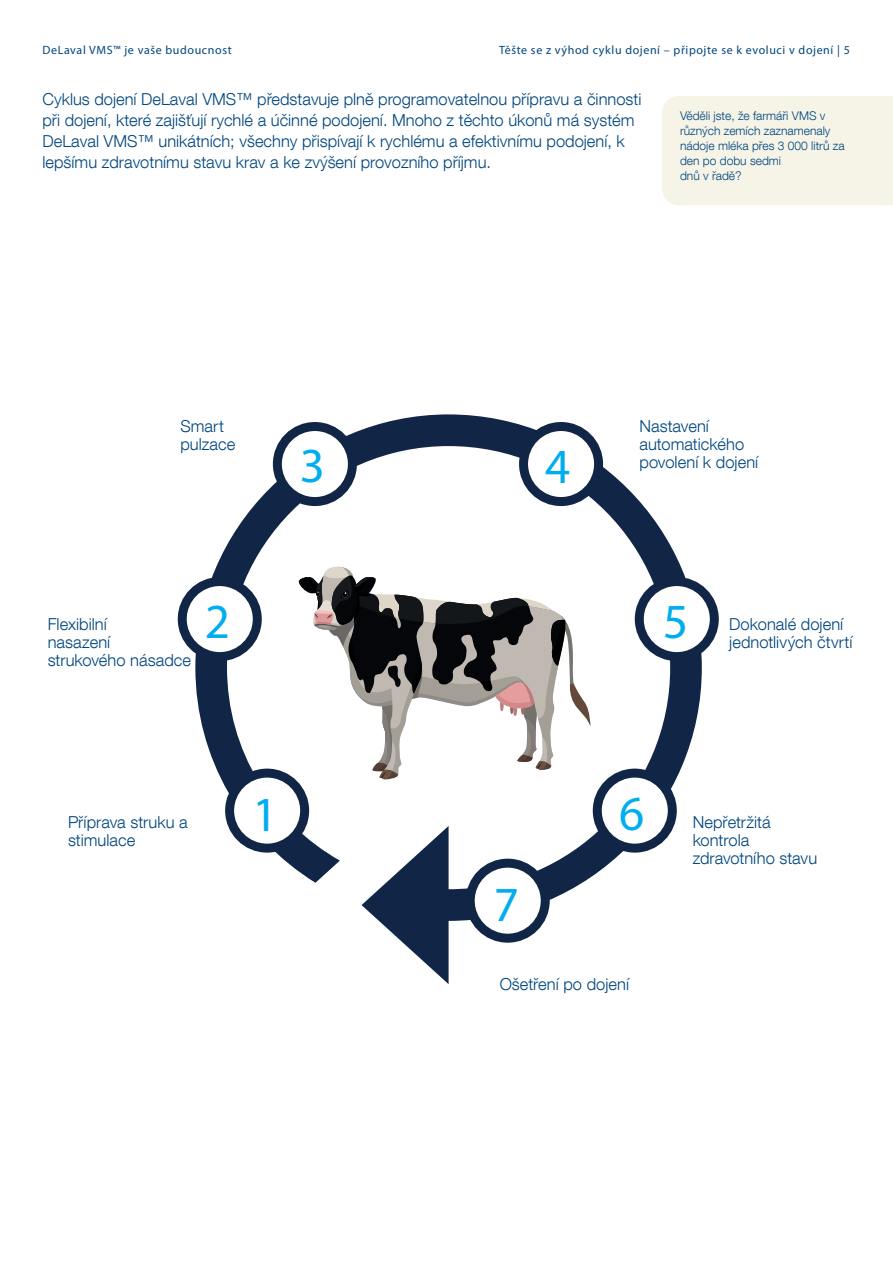
<style>
.page{position:relative;width:893px;height:1263px;background:#fff}
.page>*{position:absolute;margin:0;border:0;box-sizing:border-box;transform-origin:0 0}
.t1{font:49.2px "Myriad Pro";color:#00aeef}
.t2{font:300 16.5px/18px "Helvetica Neue LT Com";color:#00467e}
.t3{font:300 12px/15px "Helvetica Neue LT Com";color:#00467e}
.t4{font:12px "Myriad Pro";letter-spacing:.05em;color:#00467e}
</style>
<div class="page">
<svg style="left:195px;top:414px;width:507px;height:570px"></svg>
<div style="left:182px;top:581px;width:75px;height:76px;background:#fff;border-radius:50%"></div>
<div style="left:178px;top:577px;width:84px;height:84px;border:9px solid #112646;border-radius:50%"></div>
<div style="left:662px;top:96px;width:231px;height:109px;background:#f6f3e7"></div>
<svg style="left:298px;top:567px;width:292px;height:213px"></svg>
<div style="left:230px;top:773px;width:75px;height:75px;background:#fff;border-radius:50%"></div>
<div style="left:225px;top:769px;width:84px;height:84px;border:9px solid #112646;border-radius:50%"></div>
<div style="left:277px;top:426px;width:75px;height:75px;background:#fff;border-radius:50%"></div>
<div style="left:273px;top:422px;width:84px;height:84px;border:9px solid #112646;border-radius:50%"></div>
<div style="left:524px;top:426px;width:75px;height:75px;background:#fff;border-radius:50%"></div>
<div style="left:519px;top:422px;width:84px;height:84px;border:9px solid #112646;border-radius:50%"></div>
<div style="left:639px;top:581px;width:75px;height:76px;background:#fff;border-radius:50%"></div>
<div style="left:635px;top:577px;width:84px;height:84px;border:9px solid #112646;border-radius:50%"></div>
<div style="left:597px;top:773px;width:75px;height:75px;background:#fff;border-radius:50%"></div>
<div style="left:593px;top:769px;width:84px;height:84px;border:9px solid #112646;border-radius:50%"></div>
<div style="left:470px;top:863px;width:75px;height:75px;background:#fff;border-radius:50%"></div>
<div style="left:466px;top:859px;width:84px;height:84px;border:9px solid #112646;border-radius:50%"></div>
<p class="t4" style="left:43px;top:42px;width:191px">DeLaval VMS™ je vaše budoucnost</p>
<p class="t4" style="left:499px;top:42px;width:352px">Těšte se z výhod cyklu dojení – připojte se k evoluci v dojení | 5</p>
<p class="t2" style="left:43px;top:89px;width:600px;line-height:21px">Cyklus dojení DeLaval VMS™ představuje plně programovatelnou přípravu a činnosti při dojení, které zajišťují rychlé a účinné podojení. Mnoho z těchto úkonů má systém DeLaval VMS™ unikátních; všechny přispívají k rychlému a efektivnímu podojení, k lepšímu zdravotnímu stavu krav a ke zvýšení provozního příjmu.</p>
<p class="t3" style="left:680px;top:108px;width:166px">Věděli jste, že farmáři VMS v různých zemích zaznamenaly nádoje mléka přes 3 000 litrů za den po dobu sedmi<br>dnů v řadě?</p>
<p class="t2" style="left:180px;top:417px;width:56px">Smart pulzace</p>
<h1 class="t1" style="left:300px;top:435px;width:27px">3</h1>
<h1 class="t1" style="left:545px;top:436px;width:27px">4</h1>
<p class="t2" style="left:639px;top:417px;width:120px">Nastavení automatického povolení k dojení</p>
<p class="t2" style="left:48px;top:615px;width:64px">Flexibilní nasazení</p>
<h1 class="t1" style="left:205px;top:591px;width:27px">2</h1>
<h1 class="t1" style="left:663px;top:591px;width:27px">5</h1>
<p class="t2" style="left:729px;top:615px;width:125px">Dokonalé dojení jednotlivých čtvrtí</p>
<p class="t2" style="left:48px;top:651px;width:145px">strukového násadce</p>
<p class="t2" style="left:68px;top:813px;width:121px">Příprava struku a</p>
<p class="t2" style="left:68px;top:831px;width:69px">stimulace</p>
<h1 class="t1" style="left:252px;top:784px;width:27px">1</h1>
<h1 class="t1" style="left:494px;top:874px;width:27px">7</h1>
<h1 class="t1" style="left:619px;top:783px;width:27px">6</h1>
<p class="t2" style="left:500px;top:975px;width:131px">Ošetření po dojení</p>
<p class="t2" style="left:693px;top:813px;width:126px">Nepřetržitá kontrola zdravotního stavu</p>
</div>
